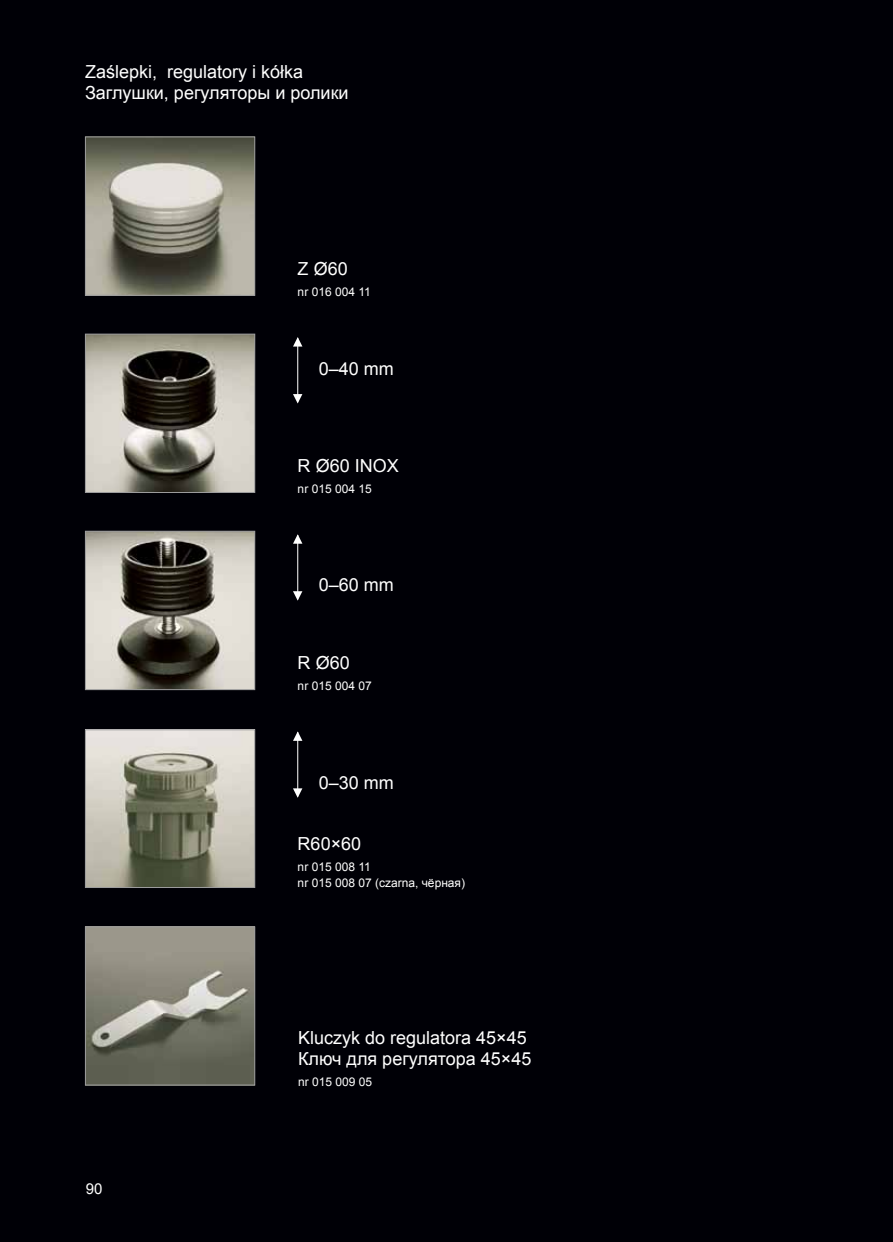
<style>
.page{position:relative;width:893px;height:1242px;background:#000006}
.page>*{position:absolute;margin:0;border:0;box-sizing:border-box;transform-origin:0 0}
.t1{font:18px/21px "Arial";color:#fff}
.t2{font:15px "Arial";color:#fff}
.t3{font:12px/16.5px "Arial";color:#fff}
</style>
<div class="page">
<img style="left:87px;top:139px;width:166px;height:155px">
<div style="left:85px;top:137px;width:170px;height:159px;border:1px solid #9c9c9d"></div>
<img style="left:87px;top:336px;width:166px;height:155px">
<div style="left:85px;top:334px;width:170px;height:159px;border:1px solid #9c9c9d"></div>
<img style="left:87px;top:533px;width:166px;height:155px">
<div style="left:85px;top:531px;width:170px;height:159px;border:1px solid #9c9c9d"></div>
<img style="left:87px;top:928px;width:166px;height:155px">
<div style="left:85px;top:926px;width:170px;height:159px;border:1px solid #9c9c9d"></div>
<img style="left:87px;top:731px;width:166px;height:155px">
<div style="left:85px;top:729px;width:170px;height:159px;border:1px solid #9c9c9d"></div>
<svg style="left:293px;top:337px;width:9px;height:9px"></svg>
<svg style="left:293px;top:392px;width:9px;height:11px"></svg>
<hr style="left:297px;top:338px;width:1px;height:64px;background:#fff">
<svg style="left:293px;top:731px;width:9px;height:10px"></svg>
<svg style="left:293px;top:786px;width:9px;height:12px"></svg>
<hr style="left:297px;top:732px;width:1px;height:64px;background:#fff">
<svg style="left:293px;top:534px;width:9px;height:10px"></svg>
<svg style="left:293px;top:589px;width:9px;height:11px"></svg>
<hr style="left:297px;top:535px;width:1px;height:64px;background:#fff">
<p class="t1" style="left:85px;top:61px;width:265px">Zaślepki, regulatory i kółka<br>Заглушки, регуляторы и ролики</p>
<p class="t1" style="left:298px;top:258px;width:52px">Z Ø60</p>
<p class="t3" style="left:298px;top:283px;width:75px">nr 016 004 11</p>
<p class="t1" style="left:319px;top:358px;width:77px">0–40 mm</p>
<p class="t1" style="left:298px;top:455px;width:103px">R Ø60 INOX</p>
<p class="t3" style="left:298px;top:480px;width:76px">nr 015 004 15</p>
<p class="t1" style="left:319px;top:575px;width:77px">0–60 mm</p>
<p class="t1" style="left:298px;top:652px;width:54px">R Ø60</p>
<p class="t3" style="left:298px;top:677px;width:76px">nr 015 004 07</p>
<p class="t1" style="left:319px;top:772px;width:77px">0–30 mm</p>
<p class="t1" style="left:298px;top:833px;width:65px">R60×60</p>
<p class="t3" style="left:298px;top:858px;width:169px">nr 015 008 11<br>nr 015 008 07 (czarna, чёрная)</p>
<p class="t2" style="left:86px;top:1178px;width:18px">90</p>
<p class="t1" style="left:298px;top:1027px;width:235px">Kluczyk do regulatora 45×45<br>Ключ для регулятора 45×45</p>
<p class="t3" style="left:298px;top:1073px;width:76px">nr 015 009 05</p>
</div>
